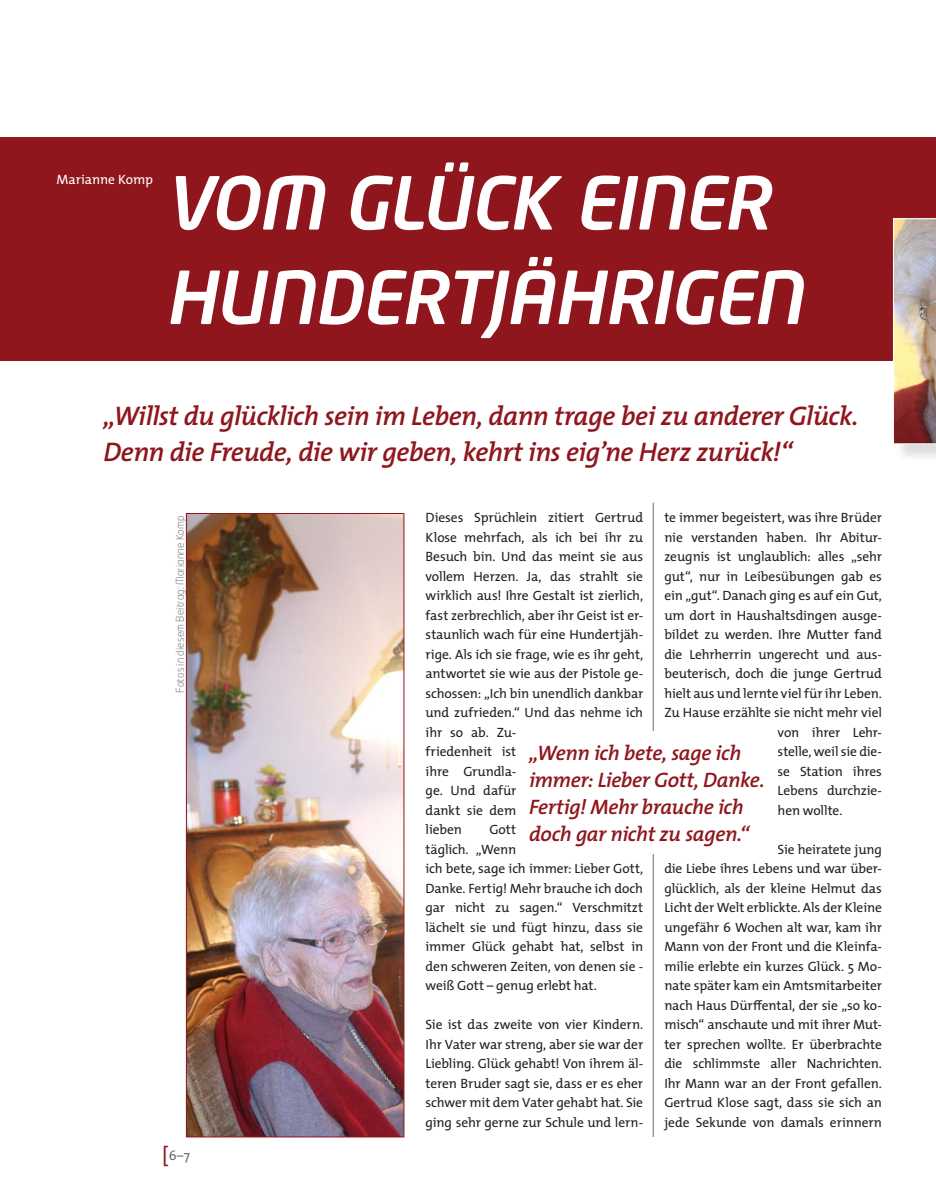
<style>
.page{position:relative;width:936px;height:1191px;background:#fff}
.page>*{position:absolute;margin:0;border:0;box-sizing:border-box;transform-origin:0 0}
.Headline_1{font:italic 500 72px/94.5px "Neo Tech Pro";letter-spacing:-.02em;color:#fff}
.body_mE{font:italic 600 27px/36px "The Mix";letter-spacing:-.02em;color:#8f161d}
.body_mE-2{font:italic 600 21px/27px "The Mix";letter-spacing:-.02em;color:#8f161d}
.body_mE-3{font:13.5px/19.5px "The Mix";letter-spacing:-.01em;color:#231f20}
.body_mE-4{font:13.5px "The Mix";letter-spacing:-.005em;color:#fff}
.t1{font:13.5px "The Mix";color:#6c6d70}
.Interview_Fragen{font:300 10.5px "Neo Tech Pro";letter-spacing:.02em;color:#57585a}
.s1{font-size:21px;color:#8f161d}
</style>
<div class="page">
<div style="left:0;top:136px;width:935px;height:224px;background:#8f161d"></div>
<img style="left:188px;top:515px;width:214px;height:620px">
<div style="left:186px;top:513px;width:218px;height:624px;border:1px solid #8f161d"></div>
<div style="left:895px;top:221px;width:40px;height:241px;background:#231f20;opacity:.15"></div>
<img style="left:893px;top:218px;width:42px;height:226px">
<hr style="left:653px;top:503px;width:1px;height:634px;background:#6c6d70">
<p class="body_mE-4" style="left:56px;top:168px;width:98px">Marianne Komp</p>
<p class="Headline_1" style="left:165px;top:154px;width:639px">VOM GLÜCK EINER<br>HUNDERTJÄHRIGEN</p>
<p class="body_mE" style="left:103px;top:397px;width:756px">„Willst du glücklich sein im Leben, dann trage bei zu anderer Glück.<br>Denn die Freude, die wir geben, kehrt ins eig’ne Herz zurück!“</p>
<p class="Interview_Fragen" style="left:174px;top:693px;width:179px;rotate:-90deg">Fotos in diesem Beitrag: Marianne Komp</p>
<p class="t1" style="left:162px;top:1144px;width:29px"><span class="s1">[</span>6–7</p>
<p class="body_mE-3" style="left:664px;top:507px;width:219px">te immer begeistert, was ihre Brüder</p>
<p class="body_mE-3" style="left:664px;top:527px;width:219px">nie verstanden haben. Ihr Abitur-</p>
<p class="body_mE-3" style="left:664px;top:546px;width:219px">zeugnis ist unglaublich: alles „sehr</p>
<p class="body_mE-3" style="left:664px;top:566px;width:219px">gut“, nur in Leibesübungen gab es</p>
<p class="body_mE-3" style="left:664px;top:585px;width:219px">ein „gut“. Danach ging es auf ein Gut,</p>
<p class="body_mE-3" style="left:664px;top:605px;width:219px">um dort in Haushaltsdingen ausge-</p>
<p class="body_mE-3" style="left:664px;top:624px;width:219px">bildet zu werden. Ihre Mutter fand</p>
<p class="body_mE-3" style="left:664px;top:644px;width:219px">die Lehrherrin ungerecht und aus-</p>
<p class="body_mE-3" style="left:664px;top:663px;width:219px">beuterisch, doch die junge Gertrud</p>
<p class="body_mE-3" style="left:664px;top:683px;width:219px">hielt aus und lernte viel für ihr Leben.</p>
<p class="body_mE-3" style="left:664px;top:702px;width:219px">Zu Hause erzählte sie nicht mehr viel</p>
<p class="body_mE-3" style="left:777px;top:722px;width:106px">von ihrer Lehr-</p>
<p class="body_mE-3" style="left:777px;top:741px;width:106px">stelle, weil sie die-</p>
<p class="body_mE-3" style="left:777px;top:761px;width:106px">se Station ihres</p>
<p class="body_mE-3" style="left:777px;top:780px;width:106px">Lebens durchzie-</p>
<p class="body_mE-3" style="left:777px;top:800px;width:66px">hen wollte.</p>
<p class="body_mE-3" style="left:664px;top:839px;width:219px;text-align:justify;text-indent:113px">Sie heiratete jung die Liebe ihres Lebens und war über&shy;glücklich, als der kleine Helmut das Licht der Welt erblickte. Als der Kleine ungefähr 6 Wochen alt war, kam ihr Mann von der Front und die Kleinfa&shy;milie erlebte ein kurzes Glück. 5 Mo&shy;nate später kam ein Amtsmitarbeiter nach Haus Dürffental, der sie „so ko&shy;misch“ anschaute und mit ihrer Mut&shy;ter sprechen wollte. Er überbrachte die schlimmste aller Nachrichten.<br>Ihr Mann war an der Front gefallen.<br>Gertrud Klose sagt, dass sie sich an jede Sekunde von damals erinnern</p>
<p class="body_mE-3" style="left:425px;top:507px;width:219px">Dieses Sprüchlein zitiert Gertrud<br>Klose mehrfach, als ich bei ihr zu<br>Besuch bin. Und das meint sie aus vollem Herzen. Ja, das strahlt sie wirklich aus! Ihre Gestalt ist zierlich, fast zerbrechlich, aber ihr Geist ist er&shy;staunlich wach für eine Hundertjäh&shy;rige. Als ich sie frage, wie es ihr geht, antwortet sie wie aus der Pistole ge&shy;schossen: „Ich bin unendlich dankbar und zufrieden.“ Und das nehme ich ihr so ab. Zu-<br>friedenheit ist<br>ihre Grundla-<br>ge. Und dafür<br>dankt sie dem<br>lieben</p>
<p class="body_mE-2" style="left:529px;top:738px;width:237px">„Wenn ich bete, sage ich immer: Lieber Gott, Danke.<br>Fertig! Mehr brauche ich doch gar nicht zu sagen.“</p>
<p class="body_mE-3" style="left:425px;top:819px;width:219px;text-indent:64px">Gott<br>täglich. „Wenn<br>ich bete, sage ich immer: Lieber Gott,<br>Danke. Fertig! Mehr brauche ich doch gar nicht zu sagen.“ Verschmitzt lächelt sie und fügt hinzu, dass sie immer Glück gehabt hat, selbst in den schweren Zeiten, von denen sie - weiß Gott – genug erlebt hat.</p>
<p class="body_mE-3" style="left:425px;top:1014px;width:219px;text-align:justify">Sie ist das zweite von vier Kindern.<br>Ihr Vater war streng, aber sie war der Liebling. Glück gehabt! Von ihrem äl&shy;teren Bruder sagt sie, dass er es eher schwer mit dem Vater gehabt hat. Sie ging sehr gerne zur Schule und lern-</p>
</div>
